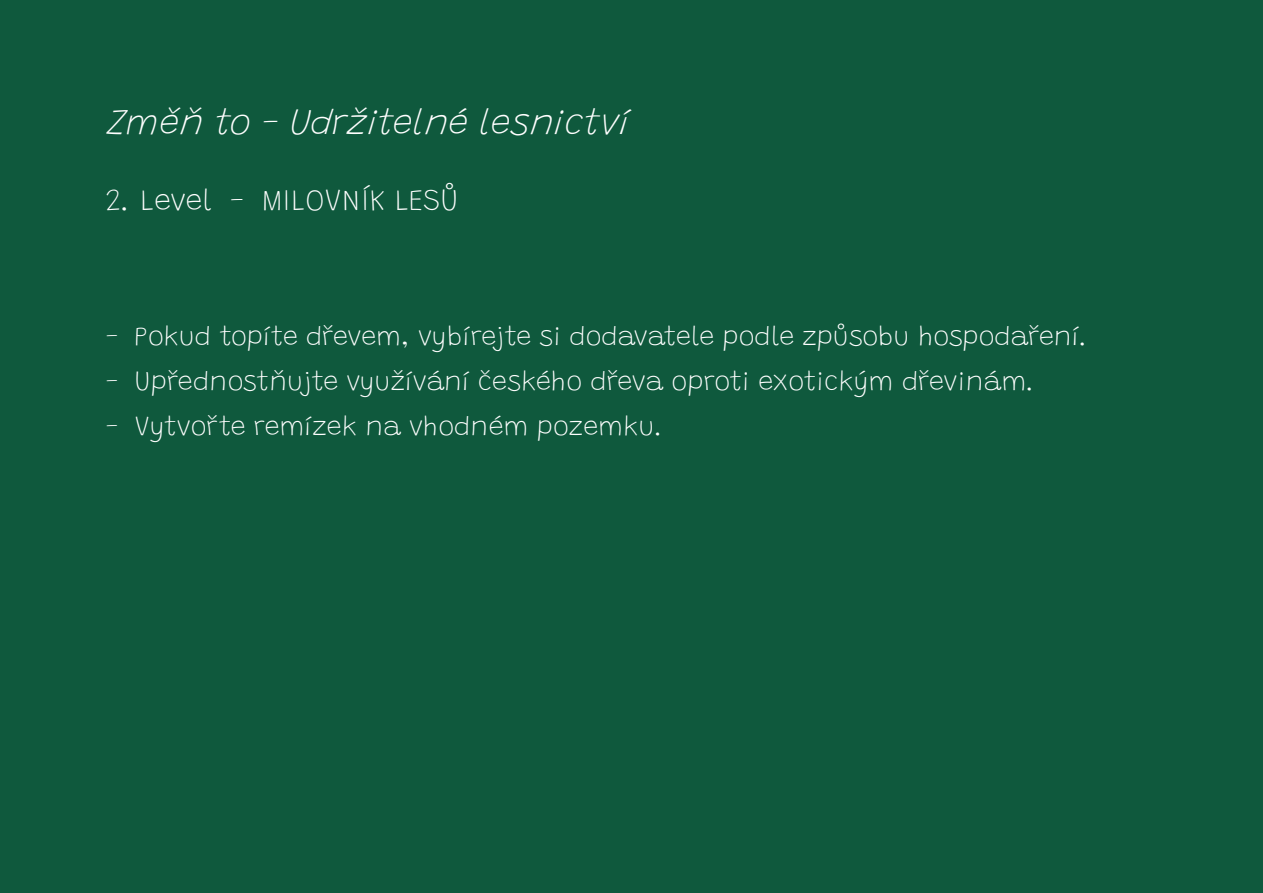
<style>
.page{position:relative;width:1263px;height:893px;background:#0f593d}
.page>*{position:absolute;margin:0;border:0;box-sizing:border-box;transform-origin:0 0}
.t1{font:italic 100 36px "Grandstander";color:#fff}
.t2{font:100 30px "Grandstander";color:#fff}
.t3{font:100 27px "Grandstander";color:#fff}
</style>
<div class="page">
<hr style="left:1262px;top:0;width:1px;height:893px;background:#0e483d">
<h1 class="t1" style="left:107px;top:108px;width:524px">Změň to - Udržitelné lesnictví</h1>
<p class="t2" style="left:106px;top:188px;width:354px">2. Level - MILOVNÍK LESŮ</p>
<p class="t3" style="left:106px;top:325px;width:983px">- Pokud topíte dřevem, vybírejte si dodavatele podle způsobu hospodaření.</p>
<p class="t3" style="left:106px;top:370px;width:930px">- Upřednostňujte využívání českého dřeva oproti exotickým dřevinám.</p>
<p class="t3" style="left:106px;top:415px;width:558px">- Vytvořte remízek na vhodném pozemku.</p>
</div>
